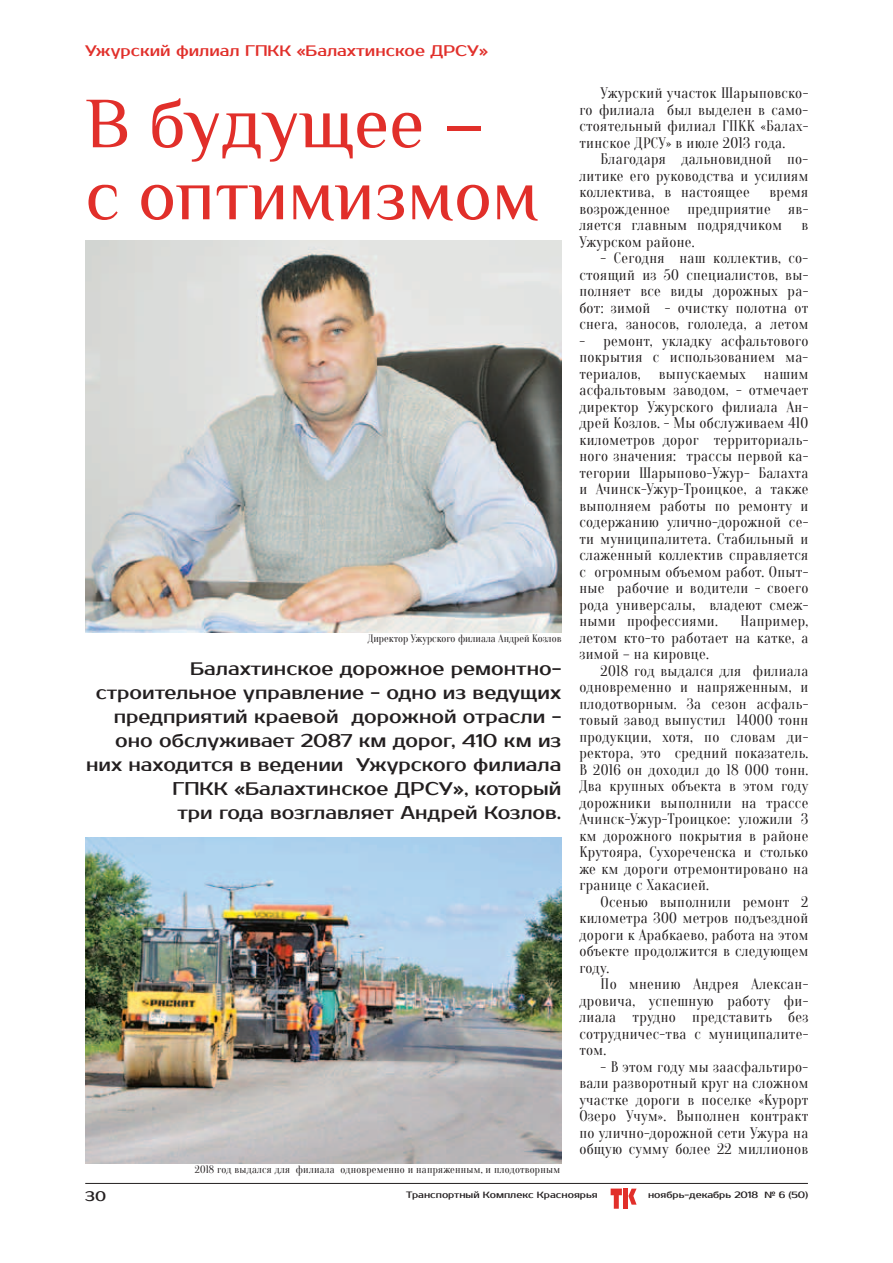
<style>
.page{position:relative;width:893px;height:1263px;background:#fff}
.page>*{position:absolute;margin:0;border:0;box-sizing:border-box;transform-origin:0 0}
.t1{font:72px/72px "Philosopher";color:#e12f2a}
.t2{font:18px/24px "Prosto";color:#231f20;text-align:right}
.t3{font:15px/16.5px "Oranienbaum";letter-spacing:.02em;color:#231f20;text-align:justify}
.t4{font:15px "Prosto";color:#e12f2a}
.t5{font:13.5px "Prosto";color:#231f20}
.t6{font:10.5px "Oranienbaum";letter-spacing:.02em;color:#231f20}
.t7{font:10.5px "Oranienbaum";color:#231f20}
.t8{font:9px "Prosto";color:#231f20}
</style>
<div class="page">
<hr style="left:85px;top:1183px;width:723px;height:1px;background:#231f20">
<svg style="left:611px;top:1188px;width:11px;height:21px"></svg>
<div style="left:623px;top:1188px;width:5px;height:21px;background:#e12f2a"></div>
<svg style="left:628px;top:1188px;width:9px;height:16px"></svg>
<img style="left:85px;top:240px;width:476px;height:392px">
<img style="left:85px;top:838px;width:476px;height:325px">
<p class="t4" style="left:85px;top:42px;width:404px">Ужурский филиал ГПКК «Балахтинское ДРСУ»</p>
<h1 class="t1" style="left:85px;top:88px;width:455px">В будущее – с оптимизмом</h1>
<p class="t7" style="left:368px;top:632px;width:195px">Директор Ужурского филиала Андрей Козлов</p>
<p class="t2" style="left:86px;top:657px;width:477px">Балахтинское дорожное ремонтно&shy;строительное управление - одно из ведущих предприятий краевой дорожной отрасли - оно обслуживает 2087 км дорог, 410 км из них находится в ведении Ужурского филиала ГПКК «Балахтинское ДРСУ», который<br>три года возглавляет Андрей Козлов.</p>
<p class="t6" style="left:195px;top:1163px;width:367px">2018 год выдался для филиала одновременно и напряженным, и плодотворным</p>
<p class="t3" style="left:579px;top:85px;width:230px;text-indent:21px">Ужурский участок Шарыповско&shy;го филиала был выделен в само&shy;стоятельный филиал ГПКК «Балах&shy;тинское ДРСУ» в июле 2013 года.</p>
<p class="t3" style="left:579px;top:151px;width:230px;text-indent:21px">Благодаря дальновидной по&shy;литике его руководства и усилиям коллектива, в настоящее</p>
<p class="t3" style="left:579px;top:184px;width:230px;text-indent:190px">время возрожденное предприятие яв&shy;ляется главным подрядчиком</p>
<p class="t3" style="left:802px;top:217px;width:8px">в</p>
<p class="t3" style="left:579px;top:234px;width:117px">Ужурском районе.</p>
<p class="t3" style="left:579px;top:250px;width:230px;text-indent:21px">- Сегодня наш коллектив, со&shy;стоящий из 50 специалистов, вы&shy;полняет все виды дорожных ра&shy;бот: зимой - очистку полотна от снега, заносов, гололеда, а летом</p>
<p class="t3" style="left:579px;top:333px;width:230px">- ремонт, укладку асфальтового покрытия с использованием ма&shy;териалов, выпускаемых нашим асфальтовым заводом, - отмечает директор Ужурского филиала Ан&shy;дрей Козлов. - Мы обслуживаем 410 километров дорог территориаль&shy;ного значения: трассы первой ка&shy;тегории Шарыпово-Ужур- Балахта и Ачинск-Ужур-Троицкое, а также выполняем работы по ремонту и содержанию улично-дорожной се&shy;ти муниципалитета. Стабильный и слаженный коллектив справляется с огромным объемом работ. Опыт&shy;ные рабочие и водители - своего рода универсалы, владеют смеж&shy;ными профессиями.</p>
<p class="t3" style="left:579px;top:613px;width:230px;text-indent:161px">Например, летом кто-то работает на катке, а зимой – на кировце.</p>
<p class="t3" style="left:579px;top:663px;width:230px;text-indent:21px">2018 год выдался для филиала одновременно и напряженным, и плодотворным. За сезон асфаль&shy;товый завод выпустил 14000 тонн продукции, хотя, по словам ди&shy;ректора, это средний показатель.<br>В 2016 он доходил до 18 000 тонн.<br>Два крупных объекта в этом году дорожники выполнили на трассе Ачинск-Ужур-Троицкое: уложили 3 км дорожного покрытия в районе Крутояра, Сухореченска и столько же км дороги отремонтировано на границе с Хакасией.</p>
<p class="t3" style="left:579px;top:894px;width:230px;text-indent:21px">Осенью выполнили ремонт 2 километра 300 метров подъездной дороги к Арабкаево, работа на этом объекте продолжится в следующем году.</p>
<p class="t3" style="left:579px;top:976px;width:230px;text-indent:21px">По мнению Андрея Алексан&shy;дровича, успешную работу фи&shy;лиала трудно представить без сотрудничес-тва с муниципалите&shy;том.</p>
<p class="t3" style="left:579px;top:1059px;width:230px;text-indent:21px">- В этом году мы заасфальтиро&shy;вали разворотный круг на сложном участке дороги в поселке «Курорт Озеро Учум». Выполнен контракт по улично-дорожной сети Ужура на общую сумму более 22 миллионов</p>
<p class="t5" style="left:85px;top:1188px;width:22px">30</p>
<p class="t8" style="left:406px;top:1190px;width:193px">Транспортный Комплекс Красноярья</p>
<p class="t8" style="left:648px;top:1190px;width:162px">ноябрь-декабрь 2018 № 6 (50)</p>
</div>
